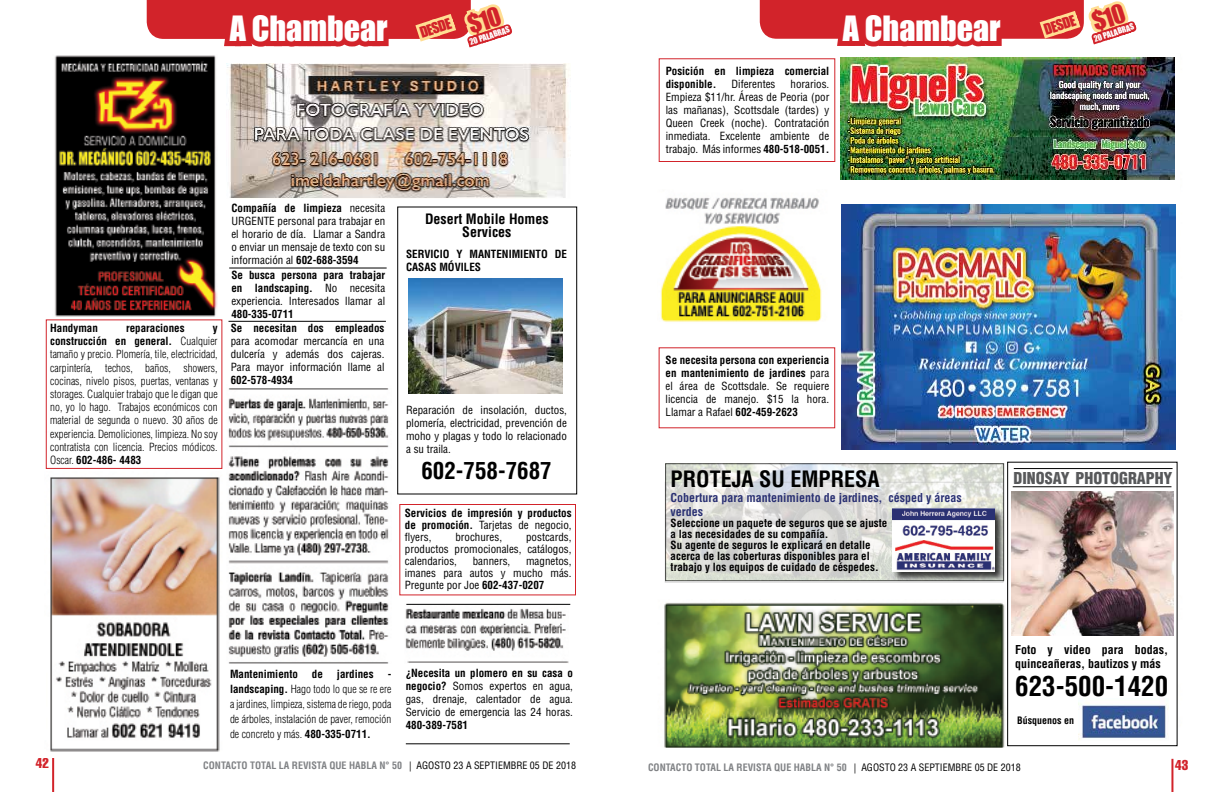
<style>
.page{position:relative;width:1224px;height:792px;background:#fff}
.page>*{position:absolute;margin:0;border:0;box-sizing:border-box;transform-origin:0 0}
.t1{font:32px "Impact";color:#fff}
.t2{font:700 condensed 27px "Helvetica";color:#000}
.t3{font:700 condensed 23px "Helvetica";color:#000}
.t4{font:700 condensed 22px "Helvetica";color:#000}
.t5{font:900 condensed 16px "Helvetica";color:#58595b}
.t6{font:700 condensed 14px/13px "Helvetica";color:#000;text-align:center}
.t7{font:14px "Impact";color:#d2232a}
.t8{font:extra-condensed 14px "Helvetica";color:#d2232a}
.t9{font:700 condensed 12px/14.4px "Helvetica";color:#2a3173}
.t10{font:700 condensed 12px/14.4px "Helvetica";color:#000}
.t11{font:condensed 11px/13px "Helvetica";color:#000;text-align:justify}
.t12{font:300 condensed 11px/13.2px "Helvetica";color:#000;text-align:justify}
.t13{font:700 condensed 11px/11px "Helvetica";color:#000}
.t14{font:700 condensed 10px "Helvetica";color:#808285}
.t15{font:700 condensed 10px "Helvetica";color:#000}
.t16{font:8px "Impact";color:#fff}
.s1{font-size:24px}
.s2{font-weight:700}
.s3{font-weight:400}
.s4{font-weight:400;color:#000}
</style>
<div class="page">
<hr style="left:1171px;top:759px;width:2px;height:33px;background:#d2232a">
<hr style="left:52px;top:756px;width:2px;height:36px;background:#d2232a">
<img style="left:45px;top:11px;width:533px;height:653px">
<div style="left:0;top:126px;width:217px;height:305px;background:#fff"></div>
<div style="left:35px;top:76px;width:185px;height:92px;background:#fff"></div>
<div style="left:392px;top:78px;width:185px;height:672px;background:#fff"></div>
<svg style="left:147px;top:0;width:369px;height:79px"></svg>
<div style="left:226px;top:76px;width:168px;height:306px;background:#fff"></div>
<img style="left:53px;top:55px;width:164px;height:262px">
<img style="left:405px;top:608px;width:163px;height:55px">
<hr style="left:406px;top:604px;width:164px;height:1px;background:#000">
<img style="left:226px;top:64px;width:345px;height:134px">
<div style="left:34px;top:433px;width:189px;height:315px;background:#fff"></div>
<hr style="left:406px;top:743px;width:164px;height:1px;background:#000">
<div style="left:399px;top:504px;width:177px;height:91px;border:1px solid #d2232a"></div>
<div style="left:46px;top:319px;width:176px;height:150px;border:1px solid #d2232a"></div>
<hr style="left:229px;top:268px;width:158px;height:1px;background:#000">
<hr style="left:229px;top:321px;width:157px;height:1px;background:#000">
<img style="left:664px;top:0;width:514px;height:747px">
<svg style="left:760px;top:0;width:380px;height:79px"></svg>
<div style="left:646px;top:323px;width:364px;height:276px;background:#fff"></div>
<div style="left:839px;top:55px;width:341px;height:166px;background:#fff"></div>
<div style="left:1010px;top:326px;width:187px;height:269px;background:#fff"></div>
<svg style="left:838px;top:205px;width:340px;height:245px"></svg>
<img style="left:842px;top:205px;width:334px;height:244px">
<img style="left:840px;top:58px;width:334px;height:122px">
<div style="left:655px;top:50px;width:180px;height:279px;background:#fff;border-radius:17px"></div>
<img style="left:660px;top:197px;width:162px;height:125px">
<div style="left:1008px;top:462px;width:169px;height:284px;background:#fff"></div>
<img style="left:1011px;top:491px;width:162px;height:144px">
<hr style="left:1014px;top:468px;width:159px;height:1px;background:#000">
<hr style="left:1013px;top:487px;width:158px;height:1px;background:#000">
<img style="left:1078px;top:702px;width:90px;height:38px">
<img style="left:50px;top:471px;width:176px;height:286px">
<div style="left:397px;top:206px;width:180px;height:288px;border:1px solid #000"></div>
<img style="left:408px;top:278px;width:154px;height:116px">
<svg style="left:665px;top:465px;width:339px;height:118px;background:#dcddda"></svg>
<div style="left:892px;top:508px;width:113px;height:74px;background:#000;opacity:.75"></div>
<img style="left:893px;top:509px;width:102px;height:63px">
<div style="left:659px;top:58px;width:176px;height:104px;border:1px solid #d2232a"></div>
<h1 class="t1" style="left:230px;top:4px;width:159px">A Chambear</h1>
<p class="t7" style="left:417px;top:22px;width:83px;rotate:-18deg">DESDE <span class="s1">$10</span></p>
<p class="t16" style="left:468px;top:36px;width:26px;rotate:-18deg">20 pa labras</p>
<p class="t13" style="left:50px;top:323px;width:49px">Handyman</p>
<p class="t13" style="left:126px;top:323px;width:60px">reparaciones</p>
<p class="t12" style="left:50px;top:321px;width:169px;text-indent:163px"><span class="s2">y construcción en general.</span> Cualquier tamaño y precio. Plomería, tile, electricidad, carpintería, techos, baños, showers, cocinas, nivelo pisos, puertas, ventanas y storages. Cualquier trabajo que le digan que no, yo lo hago. Trabajos económicos con material de segunda o nuevo. 30 años de experiencia. Demoliciones, limpieza. No soy contratista con licencia. Precios módicos.<br>Oscar. <span class="s2">602-486- 4483</span></p>
<p class="t11" style="left:231px;top:202px;width:155px"><span class="s2">Compañía de limpieza</span> necesita URGENTE personal para trabajar en el horario de día. Llamar a Sandra o enviar un mensaje de texto con su información al <span class="s2">602-688-3594</span></p>
<p class="t11" style="left:231px;top:268px;width:155px"><span class="s2">Se busca persona para trabajar en landscaping.</span> No necesita experiencia. Interesados llamar al</p>
<p class="t13" style="left:231px;top:307px;width:155px;line-height:14.2px">480-335-0711<br>Se necesitan dos empleados</p>
<p class="t11" style="left:231px;top:334px;width:155px">para acomodar mercancía en una dulcería y además dos cajeras.<br>Para mayor información llame al</p>
<p class="t13" style="left:231px;top:374px;width:64px">602-578-4934</p>
<p class="t6" style="left:425px;top:213px;width:125px">Desert Mobile Homes<br>Services</p>
<p class="t13" style="left:406px;top:248px;width:13px">Servicio</p>
<p class="t13" style="left:456px;top:248px;width:21px">y mantenimiento</p>
<p class="t13" style="left:555px;top:248px;width:7px">de</p>
<p class="t13" style="left:406px;top:261px;width:7px">casas</p>
<p class="t13" style="left:439px;top:261px;width:7px">móviles</p>
<p class="t11" style="left:406px;top:403px;width:162px">Reparación de insolación, ductos, plomería, electricidad, prevención de moho y plagas y todo lo relacionado a su traila.</p>
<h3 class="t3" style="left:421px;top:456px;width:132px">602-758-7687</h3>
<p class="t13" style="left:405px;top:507px;width:168px;line-height:12px;text-align:justify">Servicios de impresión y productos de promoción. <span class="s3">Tarjetas de negocio, flyers,</span></p>
<p class="t11" style="left:405px;top:531px;width:168px;line-height:12px;text-indent:121px">postcards, productos promocionales, catálogos, calendarios,</p>
<p class="t11" style="left:455px;top:530px;width:48px">brochures,</p>
<p class="t11" style="left:473px;top:554px;width:39px">banners,</p>
<p class="t11" style="left:405px;top:555px;width:168px;line-height:12px;text-indent:121px">magnetos, imanes para autos y mucho más.<br>Pregunte por Joe <span class="s2">602-437-0207</span></p>
<p class="t13" style="left:230px;top:668px;width:69px">Mantenimiento</p>
<p class="t13" style="left:312px;top:668px;width:12px">de</p>
<p class="t13" style="left:337px;top:668px;width:38px">jardines</p>
<p class="t12" style="left:230px;top:666px;width:163px;line-height:15px;text-indent:158px"><span class="s2">- landscaping.</span> Hago todo lo que se re ere a jardines, limpieza, sistema de riego, poda de árboles, instalación de paver, remoción de concreto y más. <span class="s2">480-335-0711.</span></p>
<p class="t11" style="left:406px;top:666px;width:169px"><span class="s2">¿Necesita un plomero en su casa o negocio?</span> Somos expertos en agua, gas, drenaje, calentador de agua.<br>Servicio de emergencia las 24 horas.</p>
<p class="t13" style="left:406px;top:719px;width:64px">480-389-7581</p>
<p class="t13" style="left:666px;top:65px;width:165px;line-height:13px">Posición en limpieza comercial disponible.</p>
<p class="t11" style="left:732px;top:78px;width:45px">Diferentes</p>
<p class="t11" style="left:666px;top:78px;width:165px;text-indent:125px">horarios.<br>Empieza $11/hr. Áreas de Peoria (por las mañanas), Scottsdale (tardes) y Queen Creek (noche). Contratación inmediata. Excelente ambiente de trabajo. Más informes <span class="s2">480-518-0051.</span></p>
<h1 class="t1" style="left:843px;top:4px;width:159px">A Chambear</h1>
<p class="t7" style="left:1041px;top:19px;width:83px;rotate:-18deg">DESDE <span class="s1">$10</span></p>
<p class="t16" style="left:1092px;top:33px;width:26px;rotate:-18deg">20 pa labras</p>
<p class="t11" style="left:666px;top:354px;width:165px"><span class="s2">Se necesita persona con experiencia en mantenimiento de jardines</span> para el área de Scottsdale. Se requiere licencia de manejo. $15 la hora.<br>Llamar a Rafael <span class="s2">602-459-2623</span></p>
<h3 class="t4" style="left:671px;top:466px;width:25px">Prote</h3>
<h3 class="t4" style="left:732px;top:466px;width:73px">jasu empresa</h3>
<p class="t9" style="left:671px;top:490px;width:293px">Cobertura para mantenimiento de jardines, césped y áreas verdes</p>
<p class="t13" style="left:671px;top:518px;width:218px">Seleccione un paquete de seguros que se ajuste a las necesidades de su compañía.<br>Su agente de seguros le explicará en detalle acerca de las coberturas disponibles para el trabajo y los equipos de cuidado de céspedes.</p>
<h3 class="t5" style="left:1014px;top:468px;width:9px">DINOSA</h3>
<h3 class="t5" style="left:1061px;top:468px;width:34px">Y PHOTOGRA</h3>
<h3 class="t5" style="left:1146px;top:468px;width:28px">PHY</h3>
<p class="t10" style="left:1015px;top:642px;width:154px">Foto y video para bodas, quinceañeras, bautizos y más</p>
<h2 class="t2" style="left:1015px;top:669px;width:154px">623-500-1420</h2>
<p class="t15" style="left:1017px;top:714px;width:58px">Búsquenos en</p>
<p class="t8" style="left:36px;top:754px;width:14px">42</p>
<p class="t14" style="left:203px;top:759px;width:374px">CONTACTO TOTAL LA REVISTA QUE HABLA N° 50 <span class="s4">| AGOSTO 23 A SEPTIEMBRE 05 DE 2018</span></p>
<p class="t14" style="left:648px;top:761px;width:374px">CONTACTO TOTAL LA REVISTA QUE HABLA N° 50 <span class="s4">| AGOSTO 23 A SEPTIEMBRE 05 DE 2018</span></p>
<p class="t8" style="left:1175px;top:756px;width:14px">43</p>
</div>
